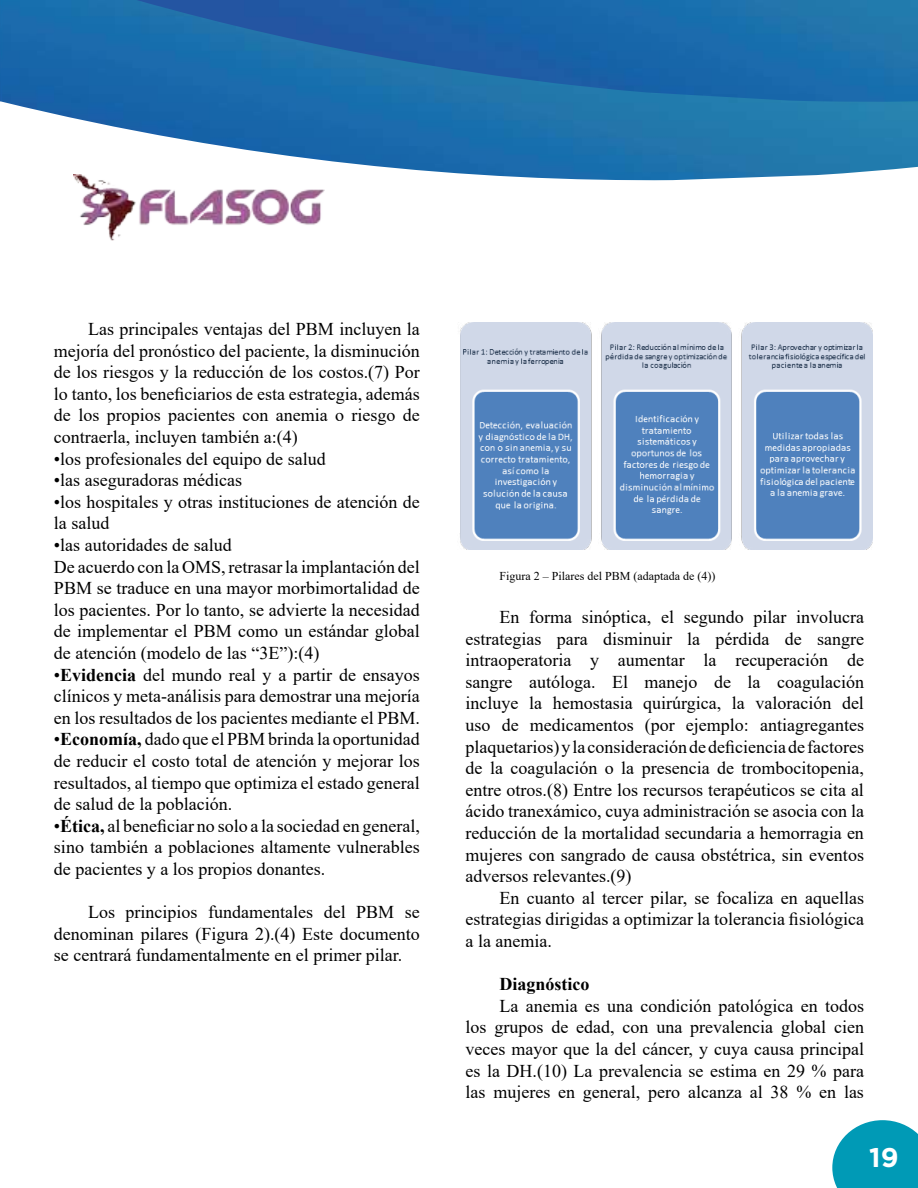
<style>
.page{position:relative;width:918px;height:1188px;background:#fff}
.page>*{position:absolute;margin:0;border:0;box-sizing:border-box;transform-origin:0 0}
.t1{font:700 27px "Gotham";color:#fff}
.t2{font:18px/21.6px "Times New Roman";color:#000;text-align:justify}
.t3{font:700 18px "Times New Roman";color:#000}
.t4{font:12px "Times New Roman";color:#000}
.s1{font-weight:700}
</style>
<div class="page">
<svg style="left:832px;top:1120px;width:86px;height:68px;background:#20a6bf"></svg>
<img style="left:77px;top:182px;width:247px;height:59px">
<img style="left:0;top:0;width:918px;height:182px">
<img style="left:136px;top:0;width:782px;height:102px">
<img style="left:0;top:0;width:1px;height:101px">
<img style="left:460px;top:322px;width:412px;height:228px">
<p class="t2" style="left:54px;top:318px;width:367px;text-indent:34px">Las principales ventajas del PBM incluyen la mejoría del pronóstico del paciente, la disminución de los riesgos y la reducción de los costos.(7) Por lo tanto, los beneficiarios de esta estrategia, además de los propios pacientes con anemia o riesgo de contraerla, incluyen también a:(4)</p>
<p class="t2" style="left:54px;top:447px;width:273px">•los profesionales del equipo de salud</p>
<p class="t2" style="left:54px;top:469px;width:190px">•las aseguradoras médicas</p>
<p class="t2" style="left:54px;top:490px;width:367px">•los hospitales y otras instituciones de atención de la salud</p>
<p class="t2" style="left:54px;top:534px;width:367px;text-align:left">•las autoridades de salud<br>De acuerdo con la OMS, retrasar la implantación del PBM se traduce en una mayor morbimortalidad de los pacientes. Por lo tanto, se advierte la necesidad de implementar el PBM como un estándar global de atención (modelo de las “3E”):(4)</p>
<p class="t2" style="left:54px;top:663px;width:367px">•<span class="s1">Evidencia</span> del mundo real y a partir de ensayos clínicos y meta-análisis para demostrar una mejoría en los resultados de los pacientes mediante el PBM.</p>
<p class="t2" style="left:54px;top:728px;width:367px">•<span class="s1">Economía,</span> dado que el PBM brinda la oportunidad de reducir el costo total de atención y mejorar los resultados, al tiempo que optimiza el estado general de salud de la población.</p>
<p class="t2" style="left:54px;top:814px;width:367px">•<span class="s1">Ética,</span> al beneficiar no solo a la sociedad en general, sino también a poblaciones altamente vulnerables de pacientes y a los propios donantes.</p>
<p class="t2" style="left:54px;top:901px;width:367px;text-indent:34px">Los principios fundamentales del PBM se denominan pilares (Figura 2).(4) Este documento se centrará fundamentalmente en el primer pilar.</p>
<p class="t4" style="left:500px;top:567px;width:217px">Figura 2 – Pilares del PBM (adaptada de (4))</p>
<p class="t2" style="left:466px;top:606px;width:400px;text-indent:34px">En forma sinóptica, el segundo pilar involucra estrategias para disminuir la pérdida de sangre intraoperatoria y aumentar la recuperación de sangre autóloga. El manejo de la coagulación incluye la hemostasia quirúrgica, la valoración del uso de medicamentos (por ejemplo: antiagregantes plaquetarios) y la consideración de deficiencia de factores de la coagulación o la presencia de trombocitopenia, entre otros.(8) Entre los recursos terapéuticos se cita al ácido tranexámico, cuya administración se asocia con la reducción de la mortalidad secundaria a hemorragia en mujeres con sangrado de causa obstétrica, sin eventos adversos relevantes.(9)</p>
<p class="t2" style="left:466px;top:886px;width:400px;text-indent:34px">En cuanto al tercer pilar, se focaliza en aquellas estrategias dirigidas a optimizar la tolerancia fisiológica a la anemia.</p>
<p class="t3" style="left:500px;top:971px;width:91px">Diagnóstico</p>
<p class="t2" style="left:466px;top:994px;width:400px;text-indent:34px">La anemia es una condición patológica en todos los grupos de edad, con una prevalencia global cien veces mayor que la del cáncer, y cuya causa principal es la DH.(10) La prevalencia se estima en 29 % para las mujeres en general, pero alcanza al 38 % en las</p>
<h1 class="t1" style="left:869px;top:1141px;width:31px">19</h1>
</div>
